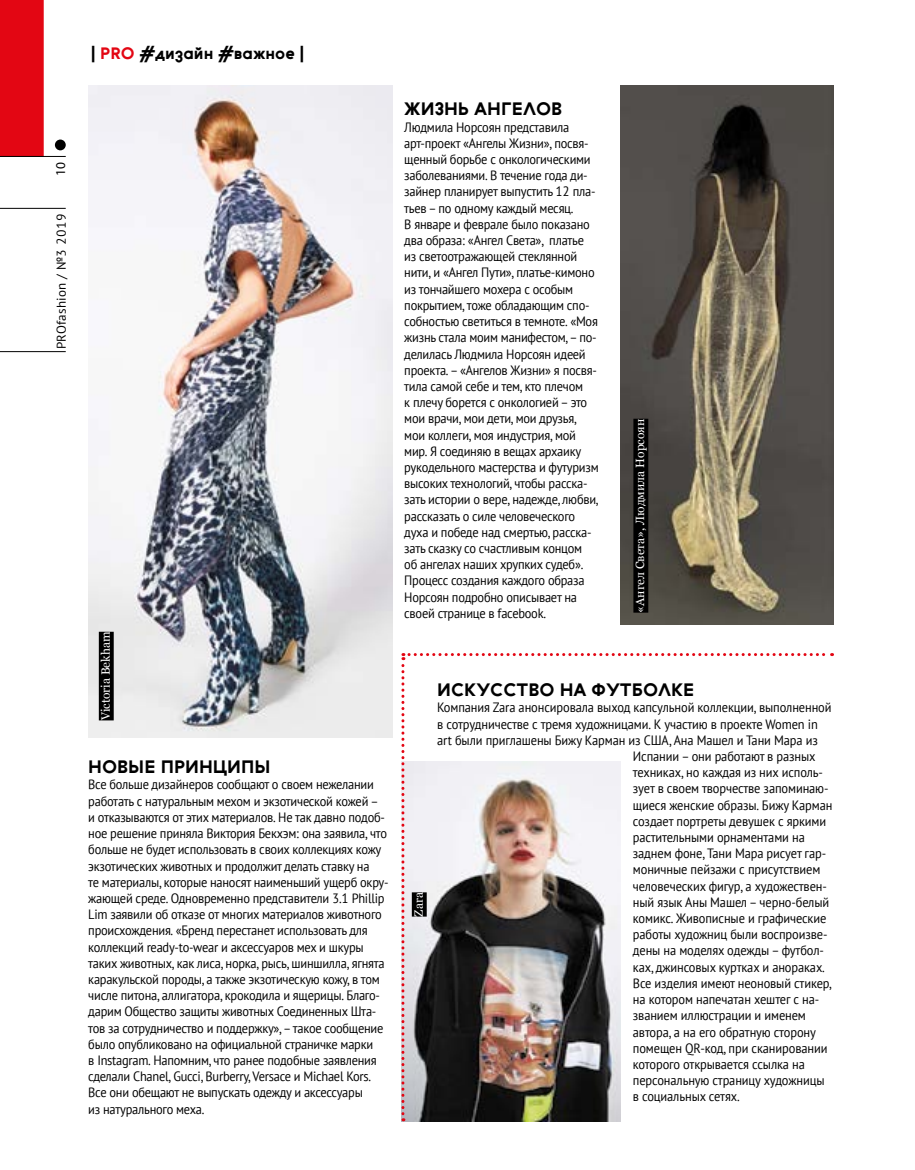
<style>
.page{position:relative;width:915px;height:1170px;background:#fff}
.page>*{position:absolute;margin:0;border:0;box-sizing:border-box;transform-origin:0 0}
.t1{font:18px "Geometric Sans Serifv 1";color:#000}
.t2{font:16.5px "Geometric Sans Serifv 1";color:#000}
.t3{font:13.5px/16.2px "PT Sans";letter-spacing:-.02em;color:#000;scale:.92 1}
.t4{font:13.5px "Myriad Pro";color:#000}
.t5{font:12.75px "PT Sans";letter-spacing:.02em;color:#000}
.t6{font:12px "Georgia";color:#fff}
.s1{color:#e30613}
</style>
<div class="page">
<div style="left:0;top:0;width:44px;height:156px;background:#e30613"></div>
<hr style="left:0;top:208px;width:66px;height:1px;background:#000">
<hr style="left:0;top:156px;width:66px;height:1px;background:#000">
<hr style="left:0;top:351px;width:66px;height:1px;background:#000">
<div style="left:55px;top:139px;width:11px;height:11px;background:#000;border-radius:50%"></div>
<img style="left:88px;top:85px;width:304px;height:653px">
<img style="left:620px;top:85px;width:212px;height:539px">
<svg style="left:401px;top:653px;width:431px;height:468px"></svg>
<div style="left:99px;top:631px;width:15px;height:89px;background:#000"></div>
<div style="left:633px;top:418px;width:15px;height:194px;background:#000"></div>
<div style="left:411px;top:892px;width:15px;height:24px;background:#000"></div>
<p class="t4" style="left:52px;top:176px;width:15px;rotate:-90deg">10</p>
<p class="t5" style="left:53px;top:349px;width:137px;rotate:-90deg">PROfashion / №3 2019</p>
<p class="t2" style="left:91px;top:44px;width:215px">| <span class="s1">PRO</span> #дизайн #важное |</p>
<p class="t6" style="left:97px;top:720px;width:90px;rotate:-90deg">Victoria Bekham</p>
<h1 class="t1" style="left:88px;top:756px;width:183px">НОВЫЕ ПРИНЦИПЫ</h1>
<p class="t3" style="left:88px;top:776px;width:328px">Все больше дизайнеров сообщают о своем нежелании работать с натуральным мехом и экзотической кожей – и отказываются от этих материалов. Не так давно подоб&shy;ное решение приняла Виктория Бекхэм: она заявила, что больше не будет использовать в своих коллекциях кожу экзотических животных и продолжит делать ставку на<br>те материалы, которые наносят наименьший ущерб окру&shy;жающей среде. Одновременно представители 3.1 Phillip Lim заявили об отказе от многих материалов животного происхождения. «Бренд перестанет использовать для коллекций ready-to-wear и аксессуаров мех и шкуры таких животных, как лиса, норка, рысь, шиншилла, ягнята каракульской породы, а также экзотическую кожу, в том числе питона, аллигатора, крокодила и ящерицы. Благо&shy;дарим Общество защиты животных Соединенных Шта&shy;тов за сотрудничество и поддержку», – такое сообщение было опубликовано на официальной страничке марки<br>в Instagram. Напомним, что ранее подобные заявления сделали Chanel, Gucci, Burberry, Versace и Michael Kors.<br>Все они обещают не выпускать одежду и аксессуары<br>из натурального меха.</p>
<h1 class="t1" style="left:404px;top:99px;width:159px">ЖИЗНЬ АНГЕЛОВ</h1>
<p class="t3" style="left:404px;top:118px;width:213px">Людмила Норсоян представила арт-проект «Ангелы Жизни», посвя&shy;щенный борьбе с онкологическими заболеваниями. В течение года ди&shy;зайнер планирует выпустить 12 пла&shy;тьев – по одному каждый месяц.<br>В январе и феврале было показано два образа: «Ангел Света», платье из светоотражающей стеклянной нити, и «Ангел Пути», платье-кимоно из тончайшего мохера с особым покрытием, тоже обладающим спо&shy;собностью светиться в темноте. «Моя жизнь стала моим манифестом,– по&shy;делилась Людмила Норсоян идеей проекта. – «Ангелов Жизни» я посвя&shy;тила самой себе и тем, кто плечом<br>к плечу борется с онкологией – это мои врачи, мои дети, мои друзья, мои коллеги, моя индустрия, мой мир. Я соединяю в вещах архаику рукодельного мастерства и футуризм высоких технологий, чтобы расска&shy;зать истории о вере, надежде, любви, рассказать о силе человеческого духа и победе над смертью, расска&shy;зать сказку со счастливым концом об ангелах наших хрупких судеб».<br>Процесс создания каждого образа Норсоян подробно описывает на своей странице в facebook.</p>
<p class="t6" style="left:631px;top:612px;width:195px;rotate:-90deg">«Ангел Света», Людмила Норсоян</p>
<p class="t6" style="left:409px;top:916px;width:26px;rotate:-90deg">Zara</p>
<h1 class="t1" style="left:437px;top:679px;width:259px">ИСКУССТВО НА ФУТБОЛКЕ</h1>
<p class="t3" style="left:437px;top:699px;width:430px">Компания Zara анонсировала выход капсульной коллекции, выполненной</p>
<p class="t3" style="left:437px;top:715px;width:415px">в сотрудничестве с тремя художницами. К участию в проекте Women in</p>
<p class="t3" style="left:437px;top:731px;width:415px">art были приглашены Бижу Карман из США, Ана Машел и Тани Мара из</p>
<p class="t3" style="left:632px;top:747px;width:200px">Испании – они работают в разных</p>
<p class="t3" style="left:632px;top:764px;width:208px">техниках, но каждая из них исполь-</p>
<p class="t3" style="left:632px;top:780px;width:214px">зует в своем творчестве запоминаю-</p>
<p class="t3" style="left:632px;top:796px;width:218px">щиеся женские образы. Бижу Карман</p>
<p class="t3" style="left:632px;top:812px;width:212px">создает портреты девушек с яркими</p>
<p class="t3" style="left:632px;top:828px;width:188px">растительными орнаментами на</p>
<p class="t3" style="left:632px;top:845px;width:211px">заднем фоне, Тани Мара рисует гар-</p>
<p class="t3" style="left:632px;top:861px;width:205px">моничные пейзажи с присутствием</p>
<p class="t3" style="left:632px;top:877px;width:212px">человеческих фигур, а художествен-</p>
<p class="t3" style="left:632px;top:893px;width:215px">ный язык Аны Машел – черно-белый</p>
<p class="t3" style="left:632px;top:909px;width:212px">комикс. Живописные и графические</p>
<p class="t3" style="left:632px;top:926px;width:213px">работы художниц были воспроизве-</p>
<p class="t3" style="left:632px;top:942px;width:209px">дены на моделях одежды – футбол-</p>
<p class="t3" style="left:632px;top:958px;width:210px">ках, джинсовых куртках и анораках.</p>
<p class="t3" style="left:632px;top:974px;width:217px">Все изделия имеют неоновый стикер,</p>
<p class="t3" style="left:632px;top:990px;width:204px">на котором напечатан хештег с на-</p>
<p class="t3" style="left:632px;top:1007px;width:189px">званием иллюстрации и именем</p>
<p class="t3" style="left:632px;top:1023px;width:200px">автора, а на его обратную сторону</p>
<p class="t3" style="left:632px;top:1039px;width:213px">помещен QR-код, при сканировании</p>
<p class="t3" style="left:632px;top:1055px;width:188px">которого открывается ссылка на</p>
<p class="t3" style="left:632px;top:1071px;width:210px">персональную страницу художницы</p>
<p class="t3" style="left:632px;top:1088px;width:118px">в социальных сетях.</p>
</div>
